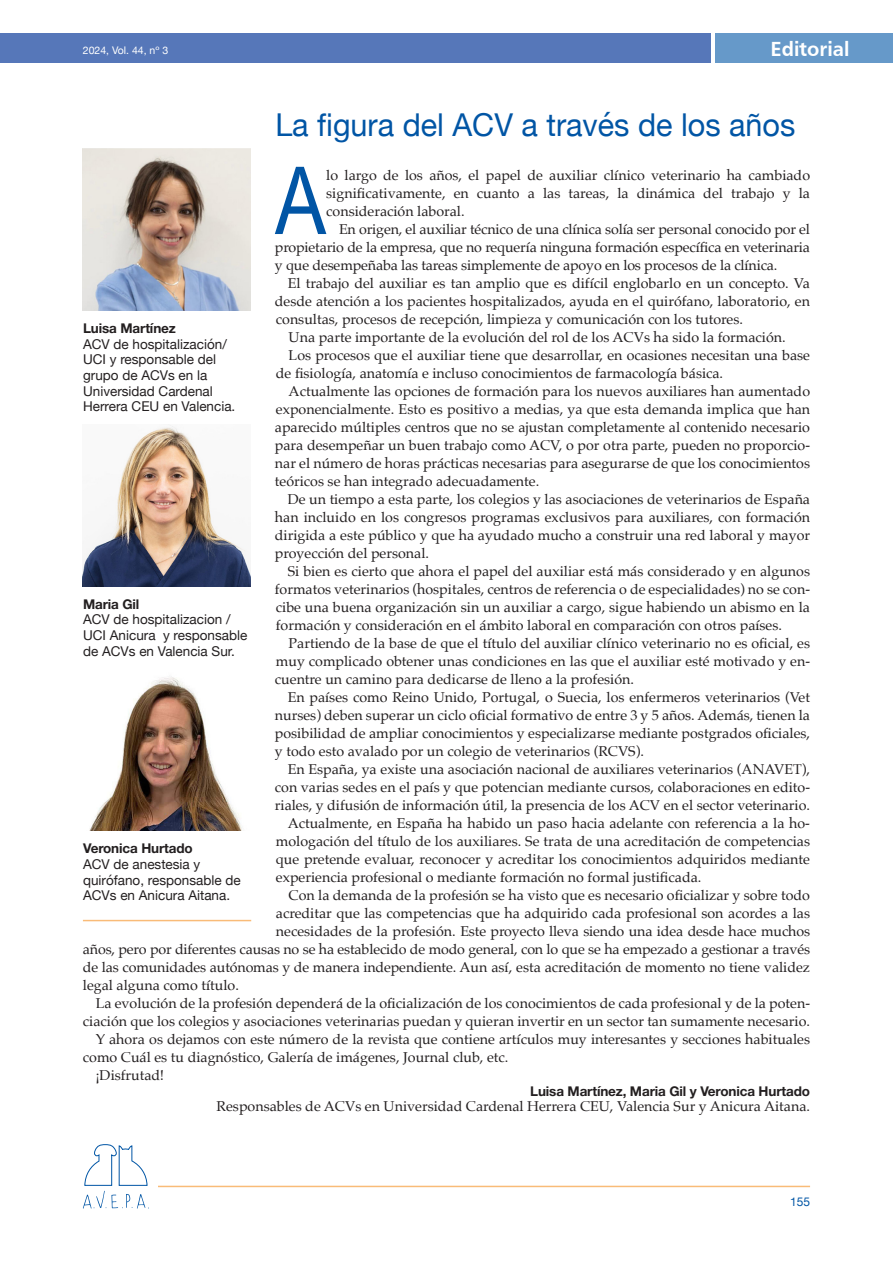
<style>
.page{position:relative;width:893px;height:1263px;background:#fff}
.page>*{position:absolute;margin:0;border:0;box-sizing:border-box;transform-origin:0 0}
.t1{font:93.9px "Arial Narrow";color:#0155a5}
.t2{font:31.5px "Helvetica Neue";color:#0155a5}
.t3{font:700 21px "Frutiger";color:#fff}
.t4{font:14.25px/18px "Palatino";color:#231f20;text-align:justify}
.t5{font:13.5px/15.6px "Helvetica Neue";color:#231f20}
.t6{font:700 13.5px "Helvetica Neue";letter-spacing:-.01em;color:#231f20}
.t7{font:12px "Helvetica Neue";color:#0155a5}
.t8{font:10.5px "Helvetica Neue";color:#fff}
</style>
<div class="page">
<hr style="left:158px;top:1186px;width:652px;height:1px;background:#f68e1e">
<svg style="left:83px;top:1144px;width:66px;height:65px"></svg>
<div style="left:0;top:33px;width:710px;height:30px;background:#5677b9"></div>
<div style="left:715px;top:33px;width:178px;height:30px;background:#6699c9"></div>
<hr style="left:83px;top:920px;width:168px;height:1px;background:#f68e1e">
<img style="left:83px;top:149px;width:167px;height:161px">
<img style="left:83px;top:425px;width:167px;height:161px">
<img style="left:89px;top:676px;width:153px;height:155px">
<p class="t8" style="left:83px;top:43px;width:87px">2024, Vol. 44, nº 3</p>
<h3 class="t3" style="left:770px;top:36px;width:81px">Editorial</h3>
<h2 class="t2" style="left:275px;top:102px;width:522px">La figura del ACV a través de los años</h2>
<h1 class="t1" style="left:275px;top:132px;width:53px">A</h1>
<p class="t4" style="left:326px;top:166px;width:485px">lo largo de los años, el papel de auxiliar clínico veterinario ha cambiado significativamente, en cuanto a las tareas, la dinámica del trabajo y la consideración laboral.</p>
<p class="t4" style="left:275px;top:220px;width:537px;text-indent:64px">En origen, el auxiliar técnico de una clínica solía ser personal conocido por el propietario de la empresa, que no requería ninguna formación específica en veterinaria y que desempeñaba las tareas simplemente de apoyo en los procesos de la clínica.</p>
<p class="t4" style="left:288px;top:274px;width:524px">El trabajo del auxiliar es tan amplio que es difícil englobarlo en un concepto. Va</p>
<p class="t4" style="left:275px;top:292px;width:537px">desde atención a los pacientes hospitalizados, ayuda en el quirófano, laboratorio, en</p>
<p class="t4" style="left:276px;top:310px;width:469px">consultas, procesos de recepción, limpieza y comunicación con los tutores.</p>
<p class="t4" style="left:289px;top:328px;width:498px">Una parte importante de la evolución del rol de los ACVs ha sido la formación.</p>
<p class="t4" style="left:289px;top:346px;width:523px">Los procesos que el auxiliar tiene que desarrollar, en ocasiones necesitan una base</p>
<p class="t4" style="left:276px;top:364px;width:449px">de fisiología, anatomía e incluso conocimientos de farmacología básica.</p>
<p class="t4" style="left:289px;top:382px;width:523px">Actualmente las opciones de formación para los nuevos auxiliares han aumentado</p>
<p class="t4" style="left:276px;top:400px;width:536px">exponencialmente. Esto es positivo a medias, ya que esta demanda implica que han</p>
<p class="t4" style="left:275px;top:418px;width:537px">aparecido múltiples centros que no se ajustan completamente al contenido necesario</p>
<p class="t4" style="left:275px;top:436px;width:537px">para desempeñar un buen trabajo como ACV, o por otra parte, pueden no proporcio-</p>
<p class="t4" style="left:275px;top:454px;width:537px">nar el número de horas prácticas necesarias para asegurarse de que los conocimientos</p>
<p class="t4" style="left:275px;top:472px;width:266px">teóricos se han integrado adecuadamente.</p>
<p class="t4" style="left:288px;top:490px;width:524px">De un tiempo a esta parte, los colegios y las asociaciones de veterinarios de España</p>
<p class="t4" style="left:275px;top:508px;width:537px">han incluido en los congresos programas exclusivos para auxiliares, con formación</p>
<p class="t4" style="left:275px;top:526px;width:537px">dirigida a este público y que ha ayudado mucho a construir una red laboral y mayor</p>
<p class="t4" style="left:275px;top:544px;width:156px">proyección del personal.</p>
<p class="t4" style="left:288px;top:562px;width:524px">Si bien es cierto que ahora el papel del auxiliar está más considerado y en algunos</p>
<p class="t4" style="left:275px;top:580px;width:537px">formatos veterinarios (hospitales, centros de referencia o de especialidades) no se con-</p>
<p class="t4" style="left:276px;top:598px;width:536px">cibe una buena organización sin un auxiliar a cargo, sigue habiendo un abismo en la</p>
<p class="t4" style="left:276px;top:616px;width:508px">formación y consideración en el ámbito laboral en comparación con otros países.</p>
<p class="t4" style="left:289px;top:634px;width:523px">Partiendo de la base de que el título del auxiliar clínico veterinario no es oficial, es</p>
<p class="t4" style="left:276px;top:652px;width:536px">muy complicado obtener unas condiciones en las que el auxiliar esté motivado y en-</p>
<p class="t4" style="left:275px;top:670px;width:361px">cuentre un camino para dedicarse de lleno a la profesión.</p>
<p class="t4" style="left:288px;top:688px;width:524px">En países como Reino Unido, Portugal, o Suecia, los enfermeros veterinarios (Vet</p>
<p class="t4" style="left:275px;top:706px;width:537px">nurses) deben superar un ciclo oficial formativo de entre 3 y 5 años. Además, tienen la</p>
<p class="t4" style="left:275px;top:724px;width:537px">posibilidad de ampliar conocimientos y especializarse mediante postgrados oficiales,</p>
<p class="t4" style="left:275px;top:742px;width:371px">y todo esto avalado por un colegio de veterinarios (RCVS).</p>
<p class="t4" style="left:288px;top:760px;width:524px">En España, ya existe una asociación nacional de auxiliares veterinarios (ANAVET),</p>
<p class="t4" style="left:275px;top:778px;width:537px">con varias sedes en el país y que potencian mediante cursos, colaboraciones en edito-</p>
<p class="t4" style="left:275px;top:796px;width:537px">riales, y difusión de información útil, la presencia de los ACV en el sector veterinario.</p>
<p class="t4" style="left:288px;top:814px;width:524px">Actualmente, en España ha habido un paso hacia adelante con referencia a la ho-</p>
<p class="t4" style="left:276px;top:832px;width:536px">mologación del título de los auxiliares. Se trata de una acreditación de competencias</p>
<p class="t4" style="left:276px;top:850px;width:536px">que pretende evaluar, reconocer y acreditar los conocimientos adquiridos mediante</p>
<p class="t4" style="left:276px;top:868px;width:427px">experiencia profesional o mediante formación no formal justificada.</p>
<p class="t4" style="left:289px;top:886px;width:523px">Con la demanda de la profesión se ha visto que es necesario oficializar y sobre todo</p>
<p class="t4" style="left:276px;top:904px;width:536px">acreditar que las competencias que ha adquirido cada profesional son acordes a las</p>
<p class="t4" style="left:276px;top:922px;width:536px">necesidades de la profesión. Este proyecto lleva siendo una idea desde hace muchos</p>
<p class="t4" style="left:83px;top:940px;width:729px">años, pero por diferentes causas no se ha establecido de modo general, con lo que se ha empezado a gestionar a través</p>
<p class="t4" style="left:83px;top:958px;width:729px">de las comunidades autónomas y de manera independiente. Aun así, esta acreditación de momento no tiene validez</p>
<p class="t4" style="left:83px;top:976px;width:157px">legal alguna como título.</p>
<p class="t4" style="left:96px;top:994px;width:716px">La evolución de la profesión dependerá de la oficialización de los conocimientos de cada profesional y de la poten-</p>
<p class="t4" style="left:83px;top:1012px;width:729px">ciación que los colegios y asociaciones veterinarias puedan y quieran invertir en un sector tan sumamente necesario.</p>
<p class="t4" style="left:96px;top:1030px;width:716px">Y ahora os dejamos con este número de la revista que contiene artículos muy interesantes y secciones habituales</p>
<p class="t4" style="left:83px;top:1048px;width:427px">como Cuál es tu diagnóstico, Galería de imágenes, Journal club, etc.</p>
<p class="t4" style="left:96px;top:1066px;width:70px">¡Disfrutad!</p>
<p class="t6" style="left:530px;top:1080px;width:281px">Luisa Martínez, Maria Gil y Veronica Hurtado</p>
<p class="t4" style="left:217px;top:1097px;width:595px">Responsables de ACVs en Universidad Cardenal Herrera CEU, Valencia Sur y Anicura Aitana.</p>
<p class="t6" style="left:83px;top:318px;width:94px">Luisa Martínez</p>
<p class="t5" style="left:83px;top:337px;width:154px">ACV de hospitalización/<br>UCI y responsable del grupo de ACVs en la<br>Universidad Cardenal<br>Herrera CEU en Valencia.</p>
<p class="t6" style="left:83px;top:593px;width:58px">Maria Gil</p>
<p class="t5" style="left:83px;top:613px;width:166px">ACV de hospitalizacion /<br>UCI Anicura y responsable de ACVs en Valencia Sur.</p>
<p class="t6" style="left:83px;top:838px;width:111px">Veronica Hurtado</p>
<p class="t5" style="left:83px;top:857px;width:159px">ACV de anestesia y quirófano, responsable de<br>ACVs en Anicura Aitana.</p>
<p class="t7" style="left:790px;top:1193px;width:22px">155</p>
</div>
